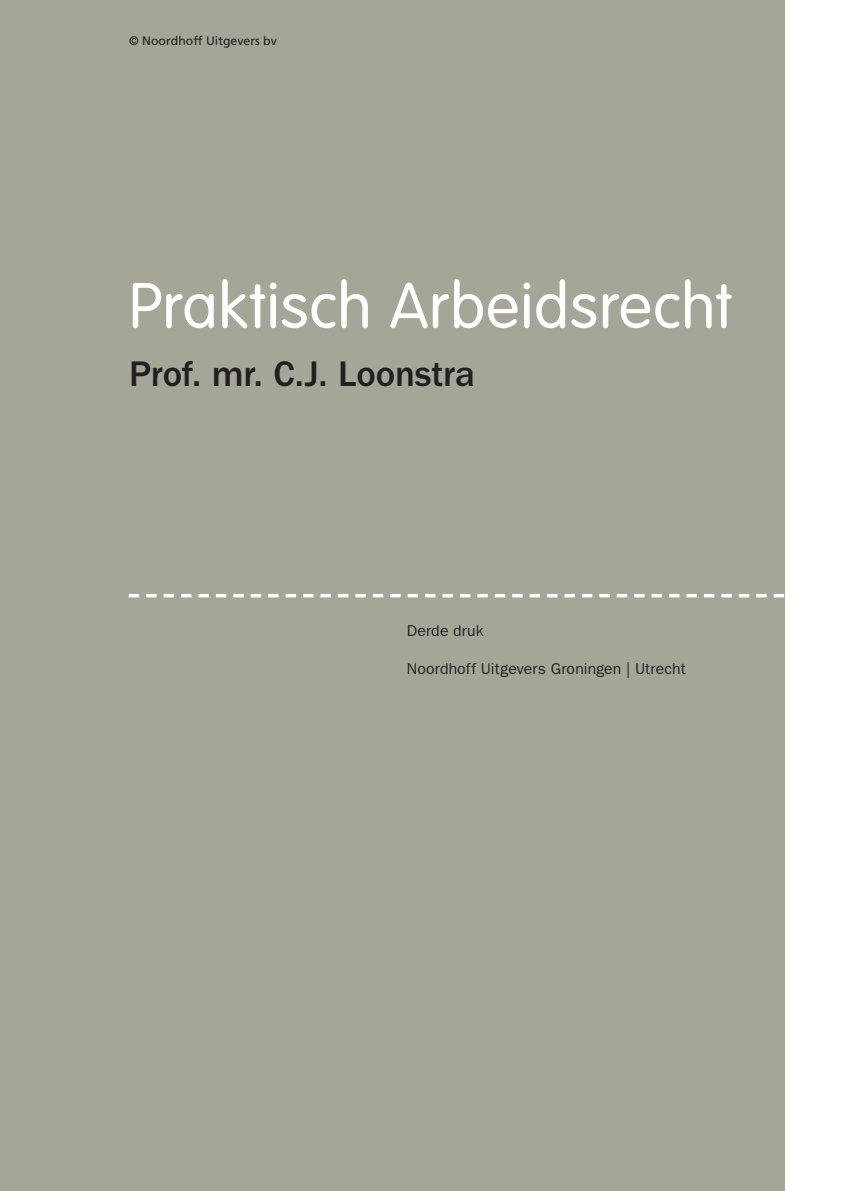
<style>
.page{position:relative;width:844px;height:1191px;background:#fff}
.page>*{position:absolute;margin:0;border:0;box-sizing:border-box;transform-origin:0 0}
.t1{font:300 63px "VAG Rounded Std";letter-spacing:.015em;color:#fff}
.t2{font:500 36.75px "ITC Franklin Gothic Std";letter-spacing:-.005em;color:#231f20}
.t3{font:15.75px "ITC Franklin Gothic Std";letter-spacing:.01em;color:#231f20}
.t4{font:12.25px "Frutiger LT Std";color:#231f20}
</style>
<div class="page">
<div style="left:0;top:0;width:784px;height:1191px;background:#a6a698"></div>
<svg style="left:129px;top:594px;width:654px;height:3px"></svg>
<p class="t4" style="left:129px;top:35px;width:149px">© Noordhoff Uitgevers bv</p>
<h1 class="t1" style="left:129px;top:279px;width:604px">Praktisch Arbeidsrecht</h1>
<h2 class="t2" style="left:129px;top:359px;width:347px">Prof. mr. C.J. Loonstra</h2>
<p class="t3" style="left:406px;top:624px;width:78px">Derde druk</p>
<p class="t3" style="left:406px;top:663px;width:281px">Noordhoff Uitgevers Groningen | Utrecht</p>
</div>
